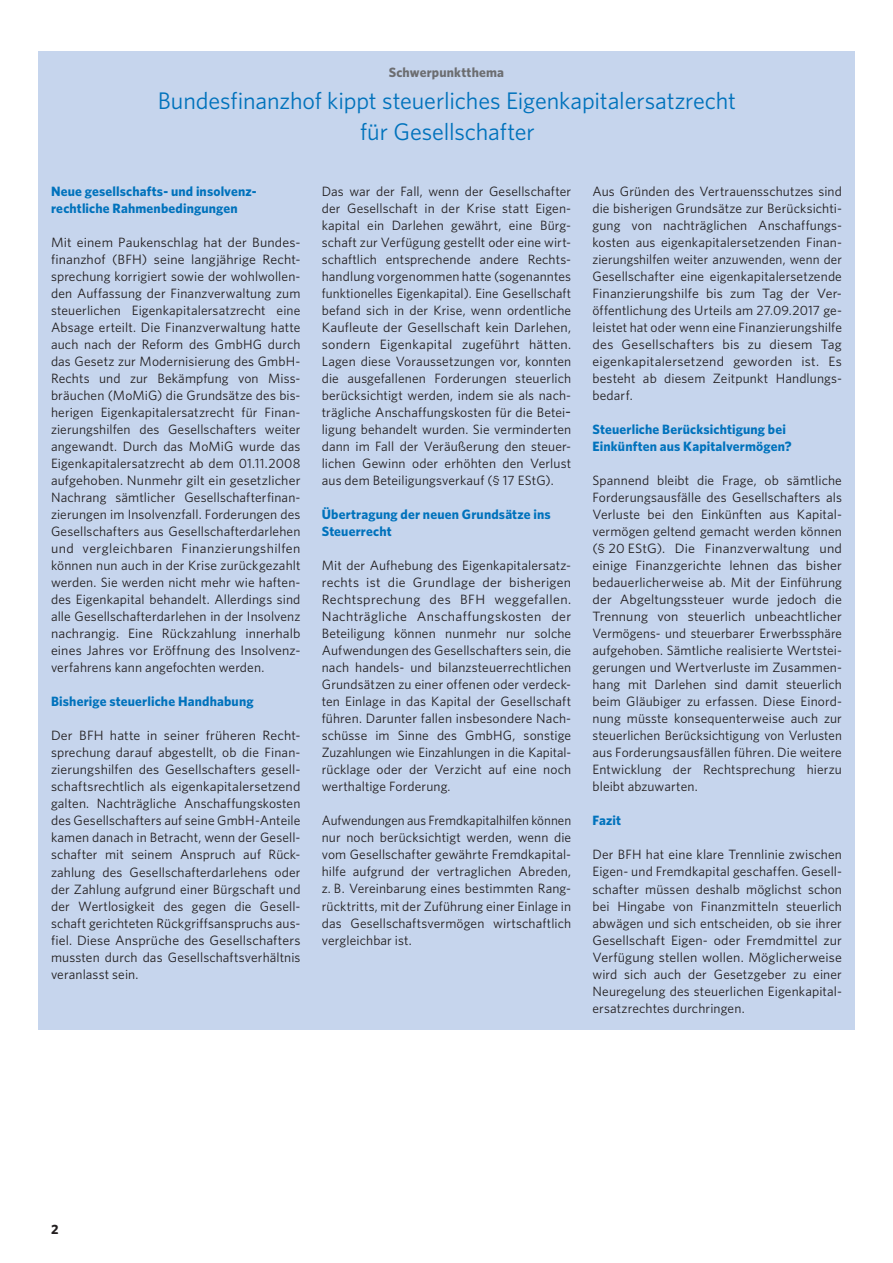
<style>
.page{position:relative;width:893px;height:1263px;background:#fff}
.page>*{position:absolute;margin:0;border:0;box-sizing:border-box;transform-origin:0 0}
.t1{font:24px/31.5px "Whitney";letter-spacing:-.005em;color:#0072bc;text-align:center}
.t2{font:13.5px/17px "Whitney";letter-spacing:.01em;color:#231f20}
.t3{font:700 13.5px/17px "Whitney";letter-spacing:.01em;color:#0072bc}
.t4{font:700 13.5px "Whitney";letter-spacing:.01em;color:#6c6d70}
.t5{font:700 13.5px "Whitney";color:#231f20}
</style>
<div class="page">
<div style="left:38px;top:51px;width:817px;height:979px;background:#c6d5ed"></div>
<p class="t4" style="left:389px;top:64px;width:117px">Schwerpunktthema</p>
<h1 class="t1" style="left:158px;top:85px;width:580px">Bundesfinanzhof kippt steuerliches Eigenkapitalersatzrecht für Gesellschafter</h1>
<p class="t3" style="left:51px;top:183px;width:206px">Neue gesellschafts- und insolvenz&shy;rechtliche Rahmenbedingungen</p>
<p class="t2" style="left:51px;top:234px;width:251px">Mit einem Paukenschlag hat der Bundes&shy;finanzhof (BFH) seine langjährige Recht&shy;sprechung korrigiert sowie der wohlwollen&shy;den Auffassung der Finanzverwaltung zum steuerlichen Eigenkapitalersatzrecht eine Absage erteilt. Die Finanzverwaltung hatte auch nach der Reform des GmbHG durch das Gesetz zur Modernisierung des GmbH-Rechts und zur Bekämpfung von Miss&shy;bräuchen (MoMiG) die Grundsätze des bis&shy;herigen Eigenkapitalersatzrecht für Finan&shy;zierungshilfen des Gesellschafters weiter angewandt. Durch das MoMiG wurde das Eigenkapitalersatzrecht ab dem 01.11.2008 aufgehoben. Nunmehr gilt ein gesetzlicher Nachrang sämtlicher Gesellschafterfinan&shy;zierungen im Insolvenzfall. Forderungen des Gesellschafters aus Gesellschafterdarlehen und vergleichbaren Finanzierungshilfen können nun auch in der Krise zurückgezahlt werden. Sie werden nicht mehr wie haften&shy;des Eigenkapital behandelt. Allerdings sind alle Gesellschafterdarlehen in der Insolvenz nachrangig. Eine Rückzahlung innerhalb eines Jahres vor Eröffnung des Insolvenz&shy;verfahrens kann angefochten werden.</p>
<p class="t3" style="left:51px;top:693px;width:204px">Bisherige steuerliche Handhabung</p>
<p class="t2" style="left:51px;top:727px;width:251px">Der BFH hatte in seiner früheren Recht&shy;sprechung darauf abgestellt, ob die Finan&shy;zierungshilfen des Gesellschafters gesell&shy;schaftsrechtlich als eigenkapitalersetzend galten. Nachträgliche Anschaffungskosten des Gesellschafters auf seine GmbH-Anteile kamen danach in Betracht, wenn der Gesell&shy;schafter mit seinem Anspruch auf Rück&shy;zahlung des Gesellschafterdarlehens oder der Zahlung aufgrund einer Bürgschaft und der Wertlosigkeit des gegen die Gesell&shy;schaft gerichteten Rückgriffsanspruchs aus&shy;fiel. Diese Ansprüche des Gesellschafters mussten durch das Gesellschaftsverhältnis veranlasst sein.</p>
<p class="t2" style="left:322px;top:183px;width:251px">Das war der Fall, wenn der Gesellschafter der Gesellschaft in der Krise statt Eigen&shy;kapital ein Darlehen gewährt, eine Bürg&shy;schaft zur Verfügung gestellt oder eine wirt&shy;schaftlich entsprechende andere Rechts&shy;handlung vorgenommen hatte (sogenanntes funktionelles Eigenkapital). Eine Gesellschaft befand sich in der Krise, wenn ordentliche Kaufleute der Gesellschaft kein Darlehen, sondern Eigenkapital zugeführt hätten.<br>Lagen diese Voraussetzungen vor, konnten die ausgefallenen Forderungen steuerlich berücksichtigt werden, indem sie als nach&shy;trägliche Anschaffungskosten für die Betei&shy;ligung behandelt wurden. Sie verminderten dann im Fall der Veräußerung den steuer&shy;lichen Gewinn oder erhöhten den Verlust aus dem Beteiligungsverkauf (§ 17 EStG).</p>
<p class="t3" style="left:322px;top:506px;width:230px">Übertragung der neuen Grundsätze ins<br>Steuerrecht</p>
<p class="t2" style="left:322px;top:557px;width:251px;text-align:justify">Mit der Aufhebung des Eigenkapitalersatz&shy;rechts ist die Grundlage der bisherigen Rechtsprechung des BFH weggefallen.<br>Nachträgliche Anschaffungskosten der Beteiligung können nunmehr nur solche Aufwendungen des Gesellschafters sein, die nach handels- und bilanzsteuerrechtlichen Grundsätzen zu einer offenen oder verdeck&shy;ten Einlage in das Kapital der Gesellschaft führen. Darunter fallen insbesondere Nach&shy;schüsse im Sinne des GmbHG, sonstige Zuzahlungen wie Einzahlungen in die Kapital&shy;rücklage oder der Verzicht auf eine noch werthaltige Forderung.</p>
<p class="t2" style="left:322px;top:812px;width:251px">Aufwendungen aus Fremdkapitalhilfen können nur noch berücksichtigt werden, wenn die vom Gesellschafter gewährte Fremdkapital&shy;hilfe aufgrund der vertraglichen Abreden, z. B. Vereinbarung eines bestimmten Rang&shy;rücktritts, mit der Zuführung einer Einlage in das Gesellschaftsvermögen wirtschaftlich vergleichbar ist.</p>
<p class="t2" style="left:592px;top:183px;width:251px">Aus Gründen des Vertrauensschutzes sind die bisherigen Grundsätze zur Berücksichti&shy;gung von nachträglichen Anschaffungs&shy;kosten aus eigenkapitalersetzenden Finan&shy;zierungshilfen weiter anzuwenden, wenn der Gesellschafter eine eigenkapitalersetzende Finanzierungshilfe bis zum Tag der Ver&shy;öffentlichung des Urteils am 27.09.2017 ge&shy;leistet hat oder wenn eine Finanzierungshilfe des Gesellschafters bis zu diesem Tag eigenkapitalersetzend geworden ist. Es besteht ab diesem Zeitpunkt Handlungs&shy;bedarf.</p>
<p class="t3" style="left:592px;top:421px;width:201px">Steuerliche Berücksichtigung bei<br>Einkünften aus Kapitalvermögen?</p>
<p class="t2" style="left:592px;top:472px;width:251px">Spannend bleibt die Frage, ob sämtliche Forderungsausfälle des Gesellschafters als Verluste bei den Einkünften aus Kapital&shy;vermögen geltend gemacht werden können (§ 20 EStG). Die Finanzverwaltung und einige Finanzgerichte lehnen das bisher bedauerlicherweise ab. Mit der Einführung der Abgeltungssteuer wurde jedoch die Trennung von steuerlich unbeachtlicher Vermögens- und steuerbarer Erwerbssphäre aufgehoben. Sämtliche realisierte Wertstei&shy;gerungen und Wertverluste im Zusammen&shy;hang mit Darlehen sind damit steuerlich beim Gläubiger zu erfassen. Diese Einord&shy;nung müsste konsequenterweise auch zur steuerlichen Berücksichtigung von Verlusten aus Forderungsausfällen führen. Die weitere Entwicklung der Rechtsprechung hierzu bleibt abzuwarten.</p>
<p class="t3" style="left:592px;top:812px;width:30px">Fazit</p>
<p class="t2" style="left:592px;top:846px;width:251px">Der BFH hat eine klare Trennlinie zwischen Eigen- und Fremdkapital geschaffen. Gesell&shy;schafter müssen deshalb möglichst schon bei Hingabe von Finanzmitteln steuerlich abwägen und sich entscheiden, ob sie ihrer Gesellschaft Eigen- oder Fremdmittel zur Verfügung stellen wollen. Möglicherweise wird sich auch der Gesetzgeber zu einer Neuregelung des steuerlichen Eigenkapital&shy;ersatzrechtes durchringen.</p>
<p class="t5" style="left:51px;top:1221px;width:9px">2</p>
</div>
